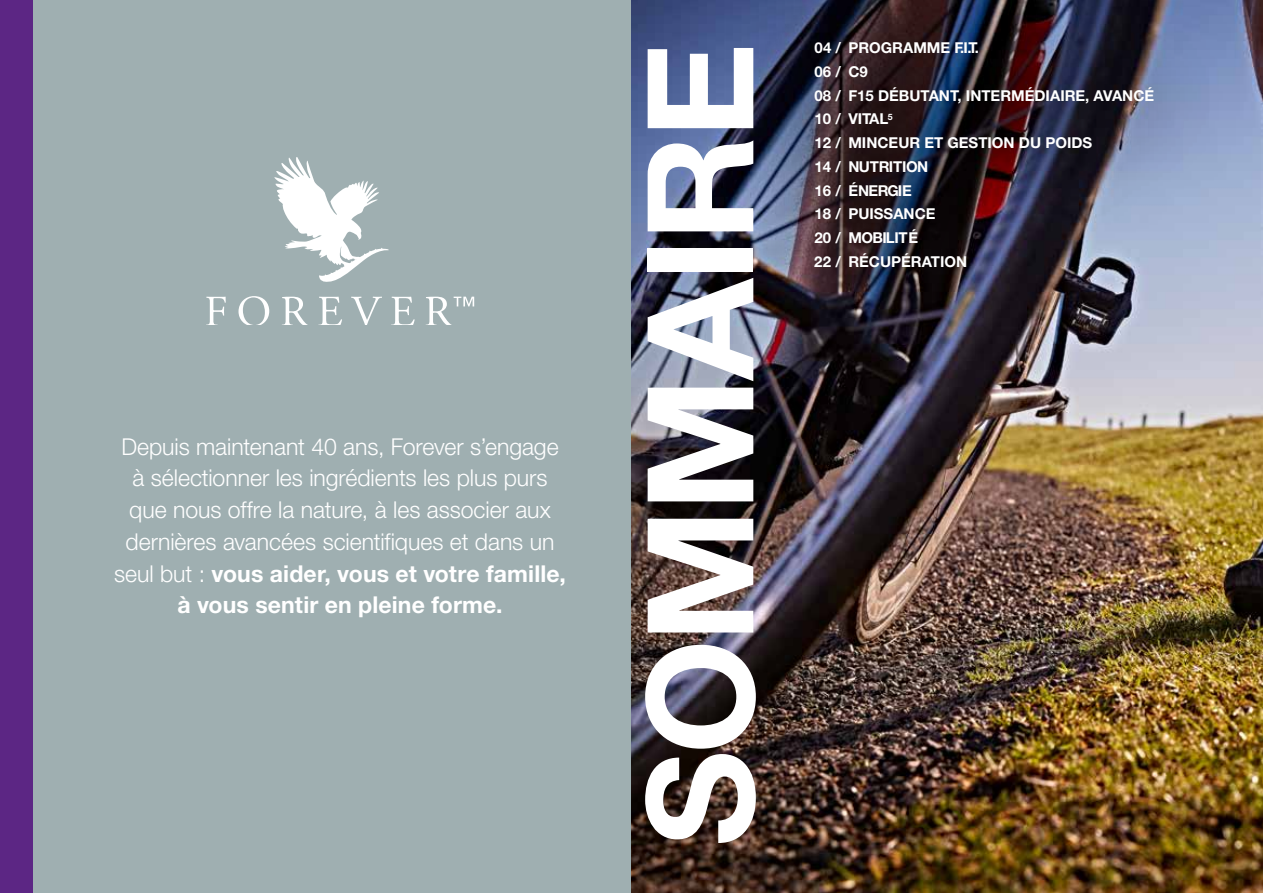
<style>
.page{position:relative;width:1263px;height:893px;background:#fff}
.page>*{position:absolute;margin:0;border:0;box-sizing:border-box;transform-origin:0 0}
.t1{font:700 148.05px "Helvetica Neue LT Std";letter-spacing:-.025em;color:#fff}
.t2{font:300 23.25px/31.7px "Helvetica Neue LT Std";color:#fff;text-align:center}
.t3{font:700 15px/23.7px "Helvetica Neue LT Std";color:#fff}
.s1{font-weight:700}
</style>
<div class="page">
<div style="left:0;top:0;width:631px;height:893px;background:#9fafb1"></div>
<div style="left:0;top:0;width:32px;height:893px;background:#5c2684"></div>
<img style="left:631px;top:0;width:632px;height:893px">
<div style="left:723px;top:0;width:518px;height:361px;background:#000;opacity:.75"></div>
<svg style="left:206px;top:297px;width:20px;height:28px"></svg>
<svg style="left:238px;top:296px;width:31px;height:29px"></svg>
<svg style="left:282px;top:297px;width:26px;height:28px"></svg>
<svg style="left:318px;top:297px;width:24px;height:28px"></svg>
<svg style="left:351px;top:297px;width:31px;height:28px"></svg>
<svg style="left:391px;top:297px;width:24px;height:28px"></svg>
<svg style="left:426px;top:297px;width:48px;height:28px"></svg>
<svg style="left:274px;top:157px;width:115px;height:125px"></svg>
<p class="t2" style="left:114px;top:430px;width:453px">Depuis maintenant 40 ans, Forever s’engage à sélectionner les ingrédients les plus purs que nous offre la nature, à les associer aux dernières avancées scientifiques et dans un seul but : <span class="s1">vous aider, vous et votre famille, à vous sentir en pleine forme.</span></p>
<h1 class="t1" style="left:609px;top:846px;width:805px;rotate:-90deg">SOMMAIRE</h1>
<p class="t3" style="left:814px;top:36px;width:341px">04 / PROGRAMME F.I.T.<br>06 / C9<br>08 / F15 DÉBUTANT, INTERMÉDIAIRE, AVANCÉ<br>10 / VITAL<sup>5<br></sup>12 / MINCEUR ET GESTION DU POIDS<br>14 / NUTRITION<br>16 / ÉNERGIE<br>18 / PUISSANCE<br>20 / MOBILITÉ<br>22 / RÉCUPÉRATION</p>
</div>
